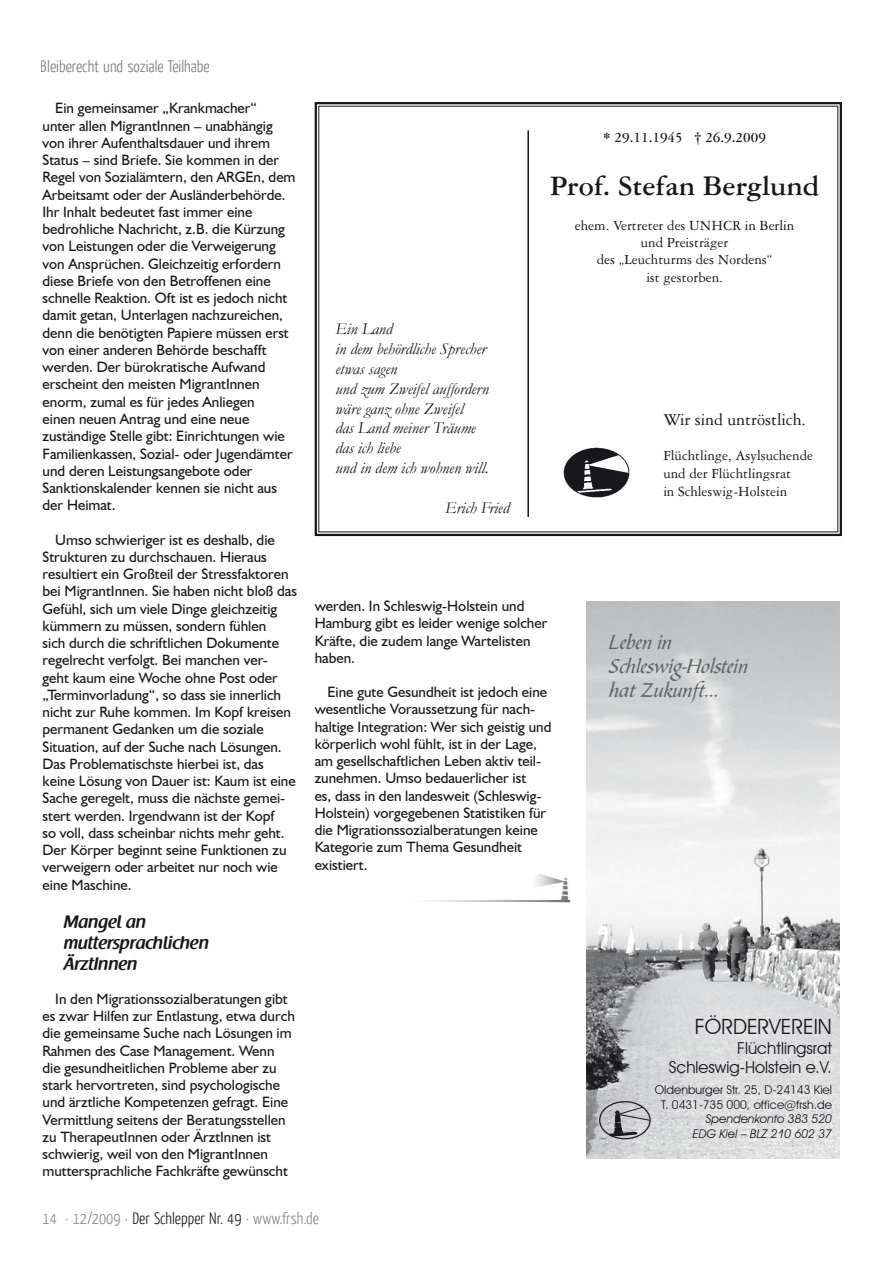
<style>
.page{position:relative;width:893px;height:1263px;background:#fff}
.page>*{position:absolute;margin:0;border:0;box-sizing:border-box;transform-origin:0 0}
.t1{font:700 30px "American Garamond BT";color:#1a171c}
.t2{font:21px/24px "Bible Scr T";color:#646567}
.t3{font:21px "Avant Garde IT Cby BT";color:#1a171c}
.t4{font:600 18px/21px "Raspoutine";color:#1a171c}
.t5{font:18px "American Garamond BT";color:#1a171c}
.t6{font:italic 16.5px/19.8px "Garamond";color:#1a171c}
.t7{font:300 16.5px "Yanone Kaffeesatz";color:#87888a}
.t8{font:16.5px/19.8px "Avant Garde IT Cby BT";color:#1a171c;text-align:right}
.t9{font:300 16.5px "Yanone Kaffeesatz";color:#1a171c}
.t10{font:15px/17.2px "Humanist 521 BT";color:#1a171c}
.t11{font:15px/17.2px "American Garamond BT";color:#1a171c;text-align:center}
.t12{font:700 15px "American Garamond BT";color:#1a171c}
.t13{font:12px/14.4px "Avant Garde IT Cby BT";color:#1a171c;text-align:center}
.t14{font:italic 12px/14.4px "Avant Garde IT Cby BT";color:#1a171c;text-align:right}
.s1{color:#1a171c}
</style>
<div class="page">
<svg style="left:314px;top:102px;width:528px;height:435px"></svg>
<img style="left:563px;top:448px;width:66px;height:49px">
<hr style="left:527px;top:130px;width:2px;height:387px;background:#1a171c">
<img style="left:587px;top:602px;width:253px;height:557px">
<div style="left:599px;top:1101px;width:52px;height:38px;border:1px solid #1a171c;border-radius:50%"></div>
<svg style="left:609px;top:1106px;width:42px;height:30px"></svg>
<img style="left:530px;top:874px;width:40px;height:29px">
<img style="left:429px;top:900px;width:141px;height:1px">
<p class="t9" style="left:41px;top:56px;width:170px">Bleiberecht und soziale Teilhabe</p>
<p class="t10" style="left:43px;top:99px;width:255px;text-indent:13px">Ein gemeinsamer „Krankmacher“<br>unter allen MigrantInnen – unabhängig von ihrer Aufenthaltsdauer und ihrem Status – sind Briefe. Sie kommen in der Regel von Sozialämtern, den ARGEn, dem Arbeitsamt oder der Ausländerbehörde.<br>Ihr Inhalt bedeutet fast immer eine bedrohliche Nachricht, z.B. die Kürzung von Leistungen oder die Verweigerung von Ansprüchen. Gleichzeitig erfordern diese Briefe von den Betroffenen eine schnelle Reaktion. Oft ist es jedoch nicht damit getan, Unterlagen nachzureichen, denn die benötigten Papiere müssen erst von einer anderen Behörde beschafft werden. Der bürokratische Aufwand erscheint den meisten MigrantInnen enorm, zumal es für jedes Anliegen<br>einen neuen Antrag und eine neue zuständige Stelle gibt: Einrichtungen wie Familienkassen, Sozial- oder Jugendämter und deren Leistungsangebote oder Sanktionskalender kennen sie nicht aus der Heimat.</p>
<p class="t10" style="left:43px;top:530px;width:256px;text-indent:13px">Umso schwieriger ist es deshalb, die Strukturen zu durchschauen. Hieraus resultiert ein Großteil der Stressfaktoren bei MigrantInnen. Sie haben nicht bloß das Gefühl, sich um viele Dinge gleichzeitig kümmern zu müssen, sondern fühlen<br>sich durch die schriftlichen Dokumente regelrecht verfolgt. Bei manchen ver&shy;geht kaum eine Woche ohne Post oder „Terminvorladung“, so dass sie innerlich nicht zur Ruhe kommen. Im Kopf kreisen permanent Gedanken um die soziale Situation, auf der Suche nach Lösungen.<br>Das Problematischste hierbei ist, das keine Lösung von Dauer ist: Kaum ist eine Sache geregelt, muss die nächste gemei&shy;stert werden. Irgendwann ist der Kopf<br>so voll, dass scheinbar nichts mehr geht.<br>Der Körper beginnt seine Funktionen zu verweigern oder arbeitet nur noch wie eine Maschine.</p>
<p class="t4" style="left:64px;top:911px;width:146px">Mangel an muttersprachlichen<br>ÄrztInnen</p>
<p class="t10" style="left:43px;top:990px;width:254px;text-indent:13px">In den Migrationssozialberatungen gibt es zwar Hilfen zur Entlastung, etwa durch die gemeinsame Suche nach Lösungen im Rahmen des Case Management. Wenn die gesundheitlichen Probleme aber zu stark hervortreten, sind psychologische und ärztliche Kompetenzen gefragt. Eine Vermittlung seitens der Beratungsstellen zu TherapeutInnen oder ÄrztInnen ist schwierig, weil von den MigrantInnen muttersprachliche Fachkräfte gewünscht</p>
<p class="t6" style="left:335px;top:319px;width:155px">Ein Land<br>in dem behördliche Sprecher etwas sagen<br>und zum Zweifel auffordern wäre ganz ohne Zweifel<br>das Land meiner Träume das ich liebe<br>und in dem ich wohnen will.</p>
<p class="t6" style="left:445px;top:497px;width:66px">Erich Fried</p>
<p class="t12" style="left:603px;top:129px;width:164px">* 29.11.1945 † 26.9.2009</p>
<h1 class="t1" style="left:550px;top:168px;width:271px">Prof. Stefan Berglund</h1>
<p class="t11" style="left:575px;top:216px;width:221px">ehem. Vertreter des UNHCR in Berlin und Preisträger<br>des „Leuchturms des Nordens“<br>ist gestorben.</p>
<p class="t5" style="left:663px;top:409px;width:144px">Wir sind untröstlich.</p>
<p class="t11" style="left:663px;top:446px;width:151px;line-height:18px;text-align:left">Flüchtlinge, Asylsuchende und der Flüchtlingsrat<br>in Schleswig-Holstein</p>
<p class="t10" style="left:315px;top:597px;width:234px">werden. In Schleswig-Holstein und<br>Hamburg gibt es leider wenige solcher<br>Kräfte, die zudem lange Wartelisten haben.</p>
<p class="t10" style="left:315px;top:683px;width:238px;text-indent:13px">Eine gute Gesundheit ist jedoch eine wesentliche Voraussetzung für nach&shy;haltige Integration: Wer sich geistig und körperlich wohl fühlt, ist in der Lage, am gesellschaftlichen Leben aktiv teil&shy;zunehmen. Umso bedauerlicher ist<br>es, dass in den landesweit (Schleswig-Holstein) vorgegebenen Statistiken für die Migrationssozialberatungen keine Kategorie zum Thema Gesundheit existiert.</p>
<h2 class="t2" style="left:609px;top:632px;width:140px">Leben in<br>Schleswig-Holstein hat Zukunft...</h2>
<h2 class="t3" style="left:695px;top:1013px;width:139px">FÖRDERVEREIN</h2>
<p class="t8" style="left:669px;top:1038px;width:165px">Flüchtlingsrat<br>Schleswig-Holstein e.V.</p>
<p class="t13" style="left:655px;top:1083px;width:179px">Oldenburger Str. 25, D-24143 Kiel<br>T. 0431-735 000, office@frsh.de</p>
<p class="t14" style="left:693px;top:1111px;width:141px">Spendenkonto 383 520<br>EDG Kiel – BLZ 210 602 37</p>
<p class="t7" style="left:43px;top:1208px;width:278px">14 · 12/2009 · <span class="s1">Der Schlepper Nr. 49</span> · www.frsh.de</p>
</div>
